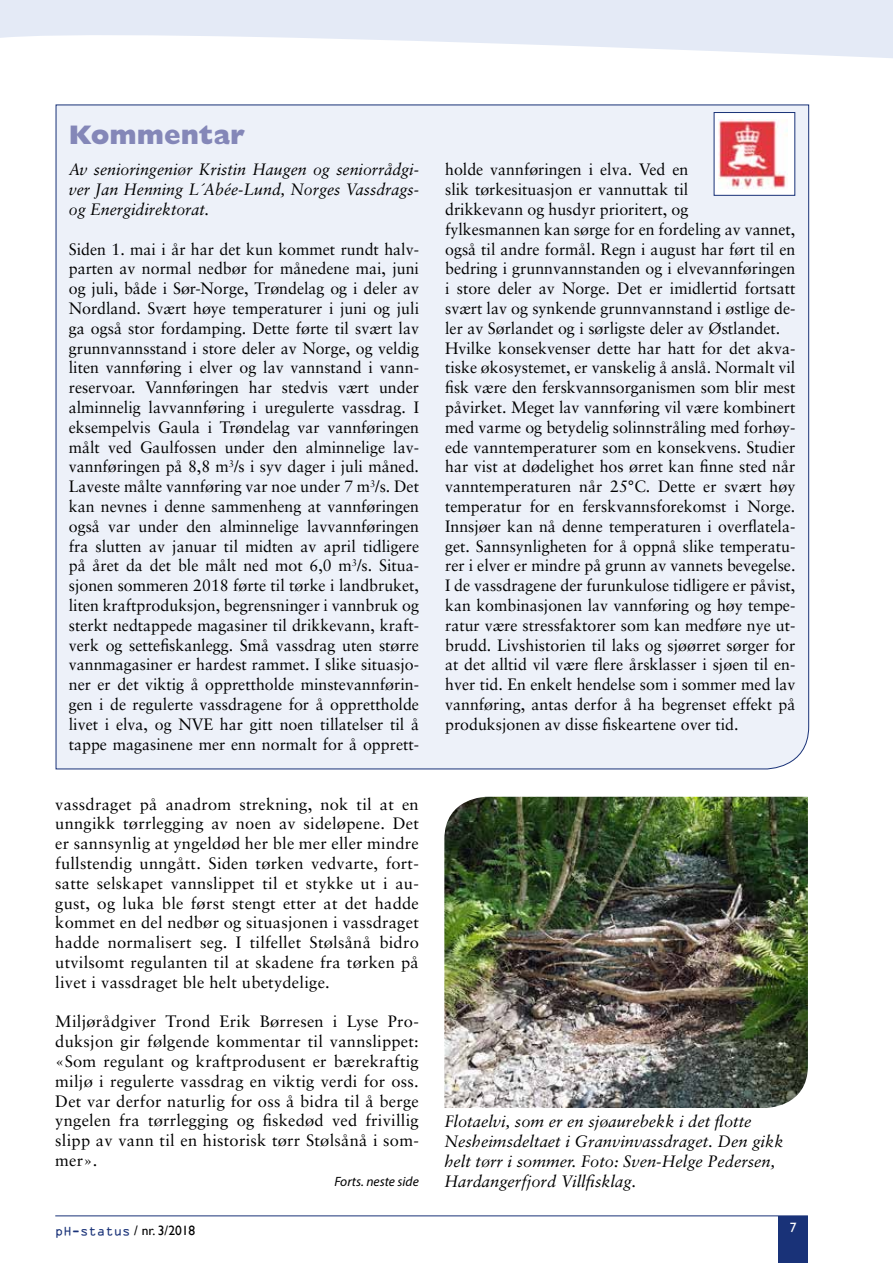
<style>
.page{position:relative;width:893px;height:1263px;background:#fff}
.page>*{position:absolute;margin:0;border:0;box-sizing:border-box;transform-origin:0 0}
.t1{font:800 27px "Gill Sans";color:#8487b8}
.t2{font:16.5px/19.8px "Sabon";color:#000;text-align:justify}
.t3{font:italic 16.5px/19.8px "Sabon";color:#000;text-align:justify}
.t4{font:13.5px "Gill Sans";color:#000}
.t5{font:italic 13.5px "Myriad Pro";color:#000}
.t6{font:13.5px "Gill Sans";color:#fff}
.s1{font-family:"OCR Aby BT";color:#193278}
</style>
<div class="page">
<div style="left:778px;top:1216px;width:30px;height:47px;background:#193278"></div>
<hr style="left:55px;top:1215px;width:753px;height:1px;background:#193278">
<svg style="left:0;top:0;width:893px;height:58px;fill:#e4eaf6"></svg>
<div style="left:55px;top:104px;width:754px;height:666px;background:#edf1f9"></div>
<div style="left:714px;top:113px;width:81px;height:82px;background:#fff"></div>
<img style="left:719px;top:119px;width:69px;height:70px">
<img style="left:444px;top:797px;width:364px;height:311px">
<h1 class="t1" style="left:69px;top:119px;width:178px">Kommentar</h1>
<p class="t3" style="left:69px;top:160px;width:352px">Av senioringeniør Kristin Haugen og seniorrådgi&shy;ver Jan Henning L´Abée-Lund, Norges Vassdrags&shy;og Energidirektorat.</p>
<p class="t2" style="left:69px;top:239px;width:352px">Siden 1. mai i år har det kun kommet rundt halv&shy;parten av normal nedbør for månedene mai, juni og juli, både i Sør-Norge, Trøndelag og i deler av Nordland. Svært høye temperaturer i juni og juli ga også stor fordamping. Dette førte til svært lav grunnvannsstand i store deler av Norge, og veldig liten vannføring i elver og lav vannstand i vann&shy;reservoar. Vannføringen har stedvis vært under alminnelig lavvannføring i uregulerte vassdrag. I eksempelvis Gaula i Trøndelag var vannføringen målt ved Gaulfossen under den alminnelige lav&shy;vannføringen på 8,8 m<sup>3</sup>/s i syv dager i juli måned.<br>Laveste målte vannføring var noe under 7 m<sup>3</sup>/s. Det kan nevnes i denne sammenheng at vannføringen også var under den alminnelige lavvannføringen fra slutten av januar til midten av april tidligere på året da det ble målt ned mot 6,0 m<sup>3</sup>/s. Situa&shy;sjonen sommeren 2018 førte til tørke i landbruket, liten kraftproduksjon, begrensninger i vannbruk og sterkt nedtappede magasiner til drikkevann, kraft&shy;verk og settefiskanlegg. Små vassdrag uten større vannmagasiner er hardest rammet. I slike situasjo&shy;ner er det viktig å opprettholde minstevannførin&shy;gen i de regulerte vassdragene for å opprettholde livet i elva, og NVE har gitt noen tillatelser til å tappe magasinene mer enn normalt for å opprett-</p>
<p class="t2" style="left:55px;top:794px;width:365px">vassdraget på anadrom strekning, nok til at en unngikk tørrlegging av noen av sideløpene. Det er sannsynlig at yngeldød her ble mer eller mindre fullstendig unngått. Siden tørken vedvarte, fort&shy;satte selskapet vannslippet til et stykke ut i au&shy;gust, og luka ble først stengt etter at det hadde kommet en del nedbør og situasjonen i vassdraget hadde normalisert seg. I tilfellet Stølsånå bidro utvilsomt regulanten til at skadene fra tørken på livet i vassdraget ble helt ubetydelige.</p>
<p class="t2" style="left:55px;top:1011px;width:365px">Miljørådgiver Trond Erik Børresen i Lyse Pro&shy;duksjon gir følgende kommentar til vannslippet: «Som regulant og kraftprodusent er bærekraftig miljø i regulerte vassdrag en viktig verdi for oss.<br>Det var derfor naturlig for oss å bidra til å berge yngelen fra tørrlegging og fiskedød ved frivillig slipp av vann til en historisk tørr Stølsånå i som&shy;mer».</p>
<p class="t5" style="left:334px;top:1173px;width:86px">Forts. neste side</p>
<p class="t2" style="left:445px;top:160px;width:352px;text-align:left">holde vannføringen i elva. Ved en<br>slik tørkesituasjon er vannuttak til<br>drikkevann og husdyr prioritert, og<br>fylkesmannen kan sørge for en fordeling av vannet, også til andre formål. Regn i august har ført til en bedring i grunnvannstanden og i elvevannføringen i store deler av Norge. Det er imidlertid fortsatt svært lav og synkende grunnvannstand i østlige de&shy;ler av Sørlandet og i sørligste deler av Østlandet.<br>Hvilke konsekvenser dette har hatt for det akva&shy;tiske økosystemet, er vanskelig å anslå. Normalt vil fisk være den ferskvannsorganismen som blir mest påvirket. Meget lav vannføring vil være kombinert med varme og betydelig solinnstråling med forhøy&shy;ede vanntemperaturer som en konsekvens. Studier har vist at dødelighet hos ørret kan finne sted når vanntemperaturen når 25°C. Dette er svært høy temperatur for en ferskvannsforekomst i Norge.<br>Innsjøer kan nå denne temperaturen i overflatela&shy;get. Sannsynligheten for å oppnå slike temperatu&shy;rer i elver er mindre på grunn av vannets bevegelse.<br>I de vassdragene der furunkulose tidligere er påvist, kan kombinasjonen lav vannføring og høy tempe&shy;ratur være stressfaktorer som kan medføre nye ut&shy;brudd. Livshistorien til laks og sjøørret sørger for at det alltid vil være flere årsklasser i sjøen til en&shy;hver tid. En enkelt hendelse som i sommer med lav vannføring, antas derfor å ha begrenset effekt på produksjonen av disse fiskeartene over tid.</p>
<p class="t3" style="left:444px;top:1112px;width:341px;text-align:left">Flotaelvi, som er en sjøaurebekk i det flotte Nesheimsdeltaet i Granvinvassdraget. Den gikk helt tørr i sommer. Foto: Sven-Helge Pedersen, Hardangerfjord Villfisklag.</p>
<p class="t4" style="left:55px;top:1222px;width:142px"><span class="s1">pH-status</span> / nr. 3/2018</p>
<p class="t6" style="left:790px;top:1220px;width:8px">7</p>
</div>
